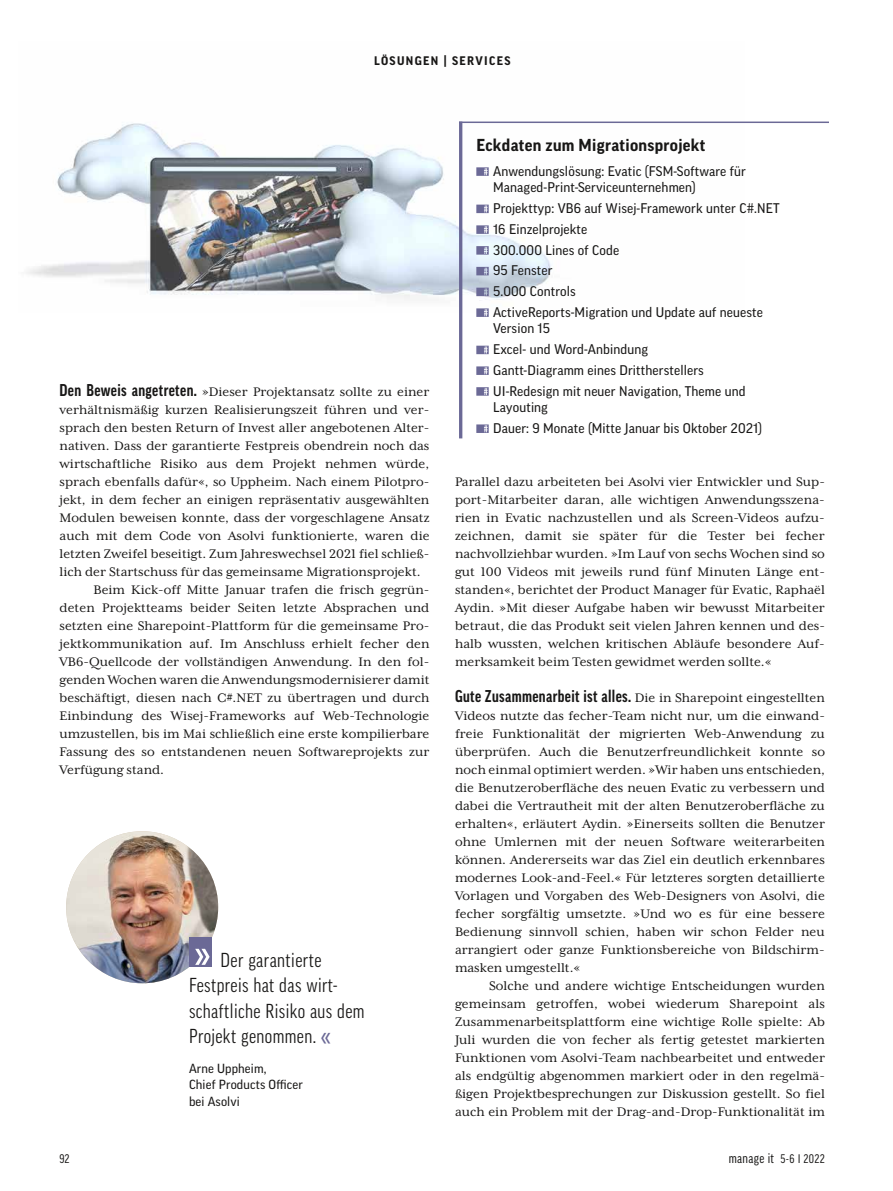
<style>
.page{position:relative;width:893px;height:1191px;background:#fff}
.page>*{position:absolute;margin:0;border:0;box-sizing:border-box;transform-origin:0 0}
.t1{font:condensed 19.5px/25.5px "Good Pro";letter-spacing:.02em;color:#181716}
.t2{font:700 16.65px "Good Pro";letter-spacing:.02em;color:#181716}
.t3{font:14.25px/18px "Mrs Eaves XL Serif OT";color:#181716;text-align:justify}
.t4{font:13.5px/20.7px "Good Pro News";letter-spacing:.01em;color:#181716}
.t5{font:13.5px "Good Pro Cond News";letter-spacing:.025em;color:#181716}
.t6{font:12.75px/16.5px "Good Pro News";letter-spacing:.01em;color:#181716}
.t7{font:700 12px "Good Pro";letter-spacing:.11em;color:#181716}
.t8{font:12px "Good Pro Cond News";color:#181716}
.s1{font-family:"Good Pro";font-weight:700;font-stretch:condensed;font-size:16.5px}
.s2{font-family:"Good Pro Cond News";font-stretch:normal;font-size:30px;color:#6b6996}
.s3{font-size:12px}
</style>
<div class="page">
<img style="left:26px;top:121px;width:719px;height:191px">
<svg style="left:476px;top:167px;width:13px;height:9px"></svg>
<svg style="left:476px;top:205px;width:13px;height:8px"></svg>
<svg style="left:476px;top:225px;width:13px;height:9px"></svg>
<svg style="left:476px;top:246px;width:13px;height:9px"></svg>
<svg style="left:476px;top:267px;width:13px;height:8px"></svg>
<svg style="left:476px;top:288px;width:13px;height:8px"></svg>
<svg style="left:476px;top:308px;width:13px;height:9px"></svg>
<svg style="left:476px;top:346px;width:13px;height:8px"></svg>
<svg style="left:476px;top:366px;width:13px;height:9px"></svg>
<svg style="left:476px;top:387px;width:13px;height:9px"></svg>
<svg style="left:476px;top:424px;width:13px;height:9px"></svg>
<hr style="left:459px;top:122px;width:3px;height:316px;background:#6b6996">
<hr style="left:459px;top:122px;width:370px;height:1px;background:#6b6996">
<img style="left:66px;top:831px;width:152px;height:152px;border-radius:76px">
<div style="left:189px;top:937px;width:22px;height:30px;background:#6b6996"></div>
<svg style="left:195px;top:948px;width:15px;height:17px"></svg>
<p class="t7" style="left:374px;top:54px;width:138px">LÖSUNGEN | SERVICES</p>
<p class="t3" style="left:60px;top:383px;width:371px"><span class="s1">Den Beweis angetreten.</span> »Dieser Projektansatz sollte zu einer</p>
<p class="t3" style="left:60px;top:401px;width:371px">verhältnismäßig kurzen Realisierungszeit führen und ver-</p>
<p class="t3" style="left:60px;top:419px;width:371px">sprach den besten Return of Invest aller angebotenen Alter-</p>
<p class="t3" style="left:60px;top:437px;width:371px">nativen. Dass der garantierte Festpreis obendrein noch das</p>
<p class="t3" style="left:60px;top:455px;width:371px">wirtschaftliche Risiko aus dem Projekt nehmen würde,</p>
<p class="t3" style="left:60px;top:473px;width:371px">sprach ebenfalls dafür«, so Uppheim. Nach einem Pilotpro-</p>
<p class="t3" style="left:60px;top:491px;width:371px">jekt, in dem fecher an einigen repräsentativ ausgewählten</p>
<p class="t3" style="left:60px;top:509px;width:371px">Modulen beweisen konnte, dass der vorgeschlagene Ansatz</p>
<p class="t3" style="left:60px;top:527px;width:372px">auch mit dem Code von Asolvi funktionierte, waren die</p>
<p class="t3" style="left:60px;top:545px;width:371px">letzten Zweifel beseitigt. Zum Jahreswechsel 2021 fiel schließ-</p>
<p class="t3" style="left:60px;top:563px;width:363px">lich der Startschuss für das gemeinsame Migrationsprojekt.</p>
<p class="t3" style="left:94px;top:581px;width:337px">Beim Kick-off Mitte Januar trafen die frisch gegrün-</p>
<p class="t3" style="left:60px;top:599px;width:371px">deten Projektteams beider Seiten letzte Absprachen und</p>
<p class="t3" style="left:60px;top:617px;width:371px">setzten eine Sharepoint-Plattform für die gemeinsame Pro-</p>
<p class="t3" style="left:60px;top:635px;width:372px">jektkommunikation auf. Im Anschluss erhielt fecher den</p>
<p class="t3" style="left:60px;top:653px;width:371px">VB6-Quellcode der vollständigen Anwendung. In den fol-</p>
<p class="t3" style="left:60px;top:671px;width:371px">genden Wochen waren die Anwendungsmodernisierer damit</p>
<p class="t3" style="left:60px;top:689px;width:371px">beschäftigt, diesen nach C#.NET zu übertragen und durch</p>
<p class="t3" style="left:60px;top:707px;width:371px">Einbindung des Wisej-Frameworks auf Web-Technologie</p>
<p class="t3" style="left:60px;top:725px;width:371px">umzustellen, bis im Mai schließlich eine erste kompilierbare</p>
<p class="t3" style="left:60px;top:743px;width:371px">Fassung des so entstandenen neuen Softwareprojekts zur</p>
<p class="t3" style="left:60px;top:761px;width:106px">Verfügung stand.</p>
<h1 class="t1" style="left:189px;top:947px;width:177px;text-indent:32px">Der garantierte<br>Festpreis hat das wirt&shy;schaftliche Risiko aus dem<br>Projekt genommen. <span class="s2">«</span></h1>
<p class="t6" style="left:189px;top:1059px;width:115px">Arne Uppheim,<br>Chief Products Officer bei Asolvi</p>
<p class="t2" style="left:476px;top:135px;width:231px">Eckdaten zum Migrationsprojekt</p>
<p class="t4" style="left:493px;top:163px;width:254px;line-height:16.5px">Anwendungslösung: Evatic (FSM-Software für<br>Managed-Print-Serviceunternehmen)</p>
<p class="t4" style="left:493px;top:198px;width:288px">Projekttyp: VB6 auf Wisej-Framework unter C#.NET<br>16 Einzelprojekte<br>300.000 Lines of Code<br>95 Fenster<br>5.000 Controls<br>ActiveReports-Migration und Update auf neueste</p>
<p class="t4" style="left:493px;top:318px;width:254px">Version 15<br>Excel- und Word-Anbindung<br>Gantt-Diagramm eines Drittherstellers<br>UI-Redesign mit neuer Navigation, Theme und</p>
<p class="t4" style="left:493px;top:397px;width:270px">Layouting<br>Dauer: 9 Monate (Mitte Januar bis Oktober 2021)</p>
<p class="t3" style="left:455px;top:473px;width:371px">Parallel dazu arbeiteten bei Asolvi vier Entwickler und Sup&shy;port-Mitarbeiter daran, alle wichtigen Anwendungsszena&shy;rien in Evatic nachzustellen und als Screen-Videos aufzu&shy;zeichnen, damit sie später für die Tester bei fecher nachvollziehbar wurden. »Im Lauf von sechs Wochen sind so gut 100 Videos mit jeweils rund fünf Minuten Länge ent&shy;standen«, berichtet der Product Manager für Evatic, Raphaël Aydin. »Mit dieser Aufgabe haben wir bewusst Mitarbeiter betraut, die das Produkt seit vielen Jahren kennen und des&shy;halb wussten, welchen kritischen Abläufe besondere Auf&shy;merksamkeit beim Testen gewidmet werden sollte.«</p>
<p class="t3" style="left:455px;top:689px;width:372px"><span class="s1">Gute Zusammenarbeit ist alles.</span> Die in Sharepoint eingestellten Videos nutzte das fecher-Team nicht nur, um die einwand&shy;freie Funktionalität der migrierten Web-Anwendung zu überprüfen. Auch die Benutzerfreundlichkeit konnte so noch einmal optimiert werden. »Wir haben uns entschieden, die Benutzeroberfläche des neuen Evatic zu verbessern und dabei die Vertrautheit mit der alten Benutzeroberfläche zu erhalten«, erläutert Aydin. »Einerseits sollten die Benutzer ohne Umlernen mit der neuen Software weiterarbeiten können. Andererseits war das Ziel ein deutlich erkennbares modernes Look-and-Feel.« Für letzteres sorgten detaillierte Vorlagen und Vorgaben des Web-Designers von Asolvi, die fecher sorgfältig umsetzte. »Und wo es für eine bessere Bedienung sinnvoll schien, haben wir schon Felder neu arrangiert oder ganze Funktionsbereiche von Bildschirm&shy;masken umgestellt.«</p>
<p class="t3" style="left:455px;top:977px;width:371px;text-indent:34px">Solche und andere wichtige Entscheidungen wurden gemeinsam getroffen, wobei wiederum Sharepoint als Zusammenarbeitsplattform eine wichtige Rolle spielte: Ab Juli wurden die von fecher als fertig getestet markierten Funktionen vom Asolvi-Team nachbearbeitet und entweder als endgültig abgenommen markiert oder in den regelmä&shy;ßigen Projektbesprechungen zur Diskussion gestellt. So fiel auch ein Problem mit der Drag-and-Drop-Funktionalität im</p>
<p class="t8" style="left:60px;top:1151px;width:12px">92</p>
<p class="t5" style="left:729px;top:1150px;width:98px">manage it <span class="s3">5-6 I 2022</span></p>
</div>
